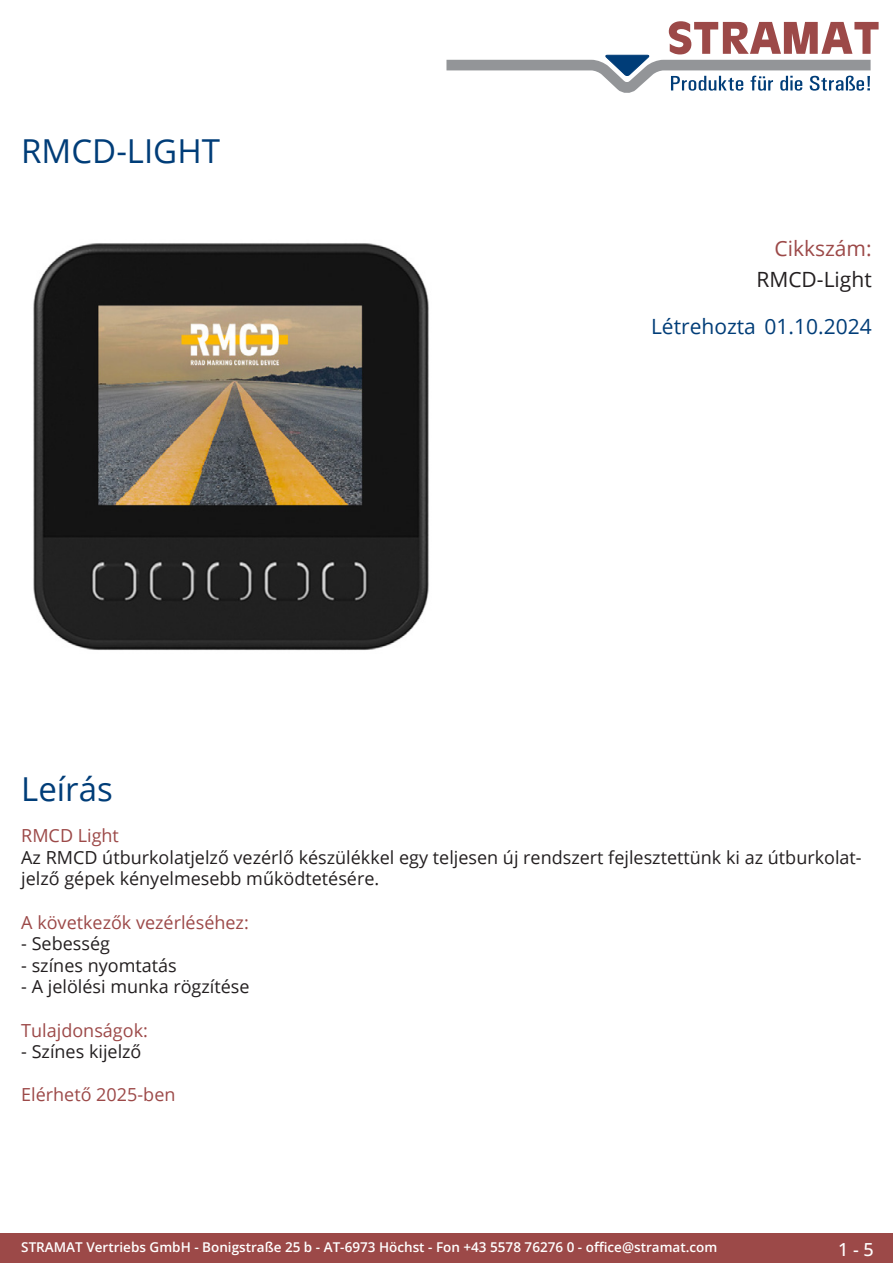
<style>
.page{position:relative;width:893px;height:1263px;background:#fff}
.page>*{position:absolute;margin:0;border:0;box-sizing:border-box;transform-origin:0 0}
.Produkttitel{font:33px "Open Sans";color:#003d78}
.Erstellungsdatum{font:21px "Open Sans";color:#003d78}
.TechDaten_Inhalt{font:21px "Open Sans";color:#231f20}
.TechDaten_Überschrif{font:21px "Open Sans";color:#9c4948}
.Beschreibung_Text{font:18px/21.6px "Open Sans";color:#231f20}
.Beschreibung_Text-2{font:18px "Open Sans";color:#9c4948}
.t1{font:500 18px "Open Sans";color:#fff}
.t2{font:600 13.5px "Open Sans";color:#fff}
.s1{color:#9c4948}
</style>
<div class="page">
<div style="left:0;top:1233px;width:893px;height:30px;background:#9c4948"></div>
<svg style="left:446px;top:21px;width:433px;height:72px"></svg>
<img style="left:33px;top:243px;width:396px;height:408px">
<p class="Produkttitel" style="left:21px;top:128px;width:200px">RMCD-LIGHT</p>
<p class="TechDaten_Überschrif" style="left:774px;top:234px;width:99px">Cikkszám:</p>
<p class="TechDaten_Inhalt" style="left:756px;top:265px;width:117px">RMCD-Light</p>
<p class="Erstellungsdatum" style="left:651px;top:312px;width:222px">Létrehozta 01.10.2024</p>
<p class="Produkttitel" style="left:21px;top:766px;width:93px">Leírás</p>
<p class="Beschreibung_Text" style="left:21px;top:824px;width:842px"><span class="s1">RMCD Light<br></span>Az RMCD útburkolatjelző vezérlő készülékkel egy teljesen új rendszert fejlesztettünk ki az útburkolat&shy;jelző gépek kényelmesebb működtetésére.</p>
<p class="Beschreibung_Text-2" style="left:21px;top:910px;width:229px">A következők vezérléséhez:</p>
<p class="Beschreibung_Text" style="left:21px;top:932px;width:90px">- Sebesség</p>
<p class="Beschreibung_Text" style="left:21px;top:954px;width:157px">- színes nyomtatás</p>
<p class="Beschreibung_Text" style="left:21px;top:975px;width:230px">- A jelölési munka rögzítése</p>
<p class="Beschreibung_Text-2" style="left:21px;top:1018px;width:128px">Tulajdonságok:</p>
<p class="Beschreibung_Text" style="left:21px;top:1040px;width:122px">- Színes kijelző</p>
<p class="Beschreibung_Text-2" style="left:21px;top:1082px;width:156px">Elérhető 2025-ben</p>
<p class="t2" style="left:21px;top:1238px;width:698px">STRAMAT Vertriebs GmbH - Bonigstraße 25 b - AT-6973 Höchst - Fon +43 5578 76276 0 - office@stramat.com</p>
<p class="t1" style="left:838px;top:1237px;width:37px">1 - 5</p>
</div>
